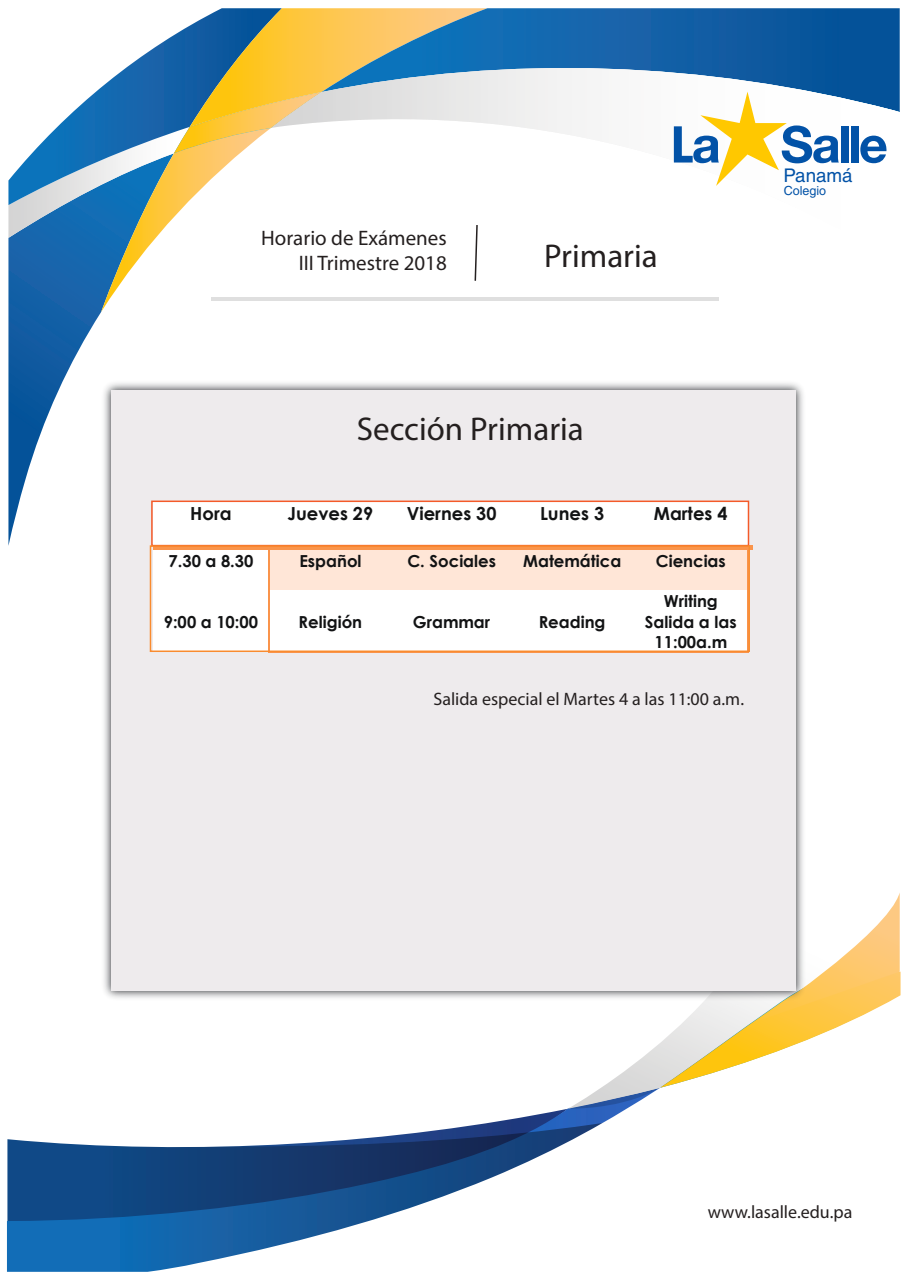
<style>
.page{position:relative;width:908px;height:1278px;background:#fff}
.page>*{position:absolute;margin:0;border:0;box-sizing:border-box;transform-origin:0 0}
.t1{font:33px "Myriad Pro";color:#241f1f}
.t2{font:21px/25.2px "Myriad Pro";color:#241f1f;text-align:right}
.t3{font:18.9px "Helvetica";color:#0252a7}
.t4{font:18px "Myriad Pro";color:#241f1f}
.t5{font:700 18px "Century Gothic";color:#121314}
.t6{font:700 16.5px/20.2px "Century Gothic";color:#121314;text-align:center}
.t7{font:12.6px "Helvetica";color:#0252a7}
</style>
<div class="page">
<svg style="left:8px;top:312px;width:93px;height:234px"></svg>
<svg style="left:487px;top:8px;width:413px;height:46px"></svg>
<svg style="left:487px;top:54px;width:413px;height:14px"></svg>
<svg style="left:487px;top:68px;width:413px;height:96px"></svg>
<hr style="left:211px;top:297px;width:507px;height:4px;background:#dfdfdf">
<svg style="left:7px;top:1146px;width:553px;height:126px"></svg>
<svg style="left:7px;top:1108px;width:619px;height:38px"></svg>
<svg style="left:568px;top:893px;width:332px;height:216px"></svg>
<svg style="left:8px;top:8px;width:479px;height:304px"></svg>
<svg style="left:674px;top:92px;width:165px;height:94px"></svg>
<div style="left:841px;top:126px;width:7px;height:37px;background:#0252a7"></div>
<div style="left:851px;top:126px;width:7px;height:37px;background:#0252a7"></div>
<svg style="left:860px;top:136px;width:27px;height:27px"></svg>
<img style="left:99px;top:377px;width:709px;height:627px">
<div style="left:111px;top:390px;width:684px;height:601px;background:#eeebed"></div>
<div style="left:153px;top:501px;width:116px;height:45px;background:#fff"></div>
<div style="left:269px;top:501px;width:123px;height:45px;background:#fff"></div>
<div style="left:392px;top:501px;width:119px;height:45px;background:#fff"></div>
<div style="left:511px;top:501px;width:122px;height:45px;background:#fff"></div>
<div style="left:633px;top:501px;width:115px;height:45px;background:#fff"></div>
<div style="left:153px;top:550px;width:115px;height:40px;background:#fff"></div>
<div style="left:269px;top:550px;width:123px;height:40px;background:#ffe6d7"></div>
<div style="left:392px;top:550px;width:119px;height:40px;background:#ffe6d7"></div>
<div style="left:511px;top:550px;width:122px;height:40px;background:#ffe6d7"></div>
<div style="left:633px;top:550px;width:115px;height:40px;background:#ffe6d7"></div>
<hr style="left:153px;top:546px;width:115px;height:4px;background:#fa944b">
<svg style="left:268px;top:548px;width:6px;height:2px"></svg>
<hr style="left:274px;top:546px;width:118px;height:4px;background:#fa944b">
<hr style="left:396px;top:546px;width:115px;height:4px;background:#fa944b">
<hr style="left:516px;top:546px;width:117px;height:4px;background:#fa944b">
<hr style="left:637px;top:546px;width:111px;height:4px;background:#fa944b">
<hr style="left:268px;top:550px;width:2px;height:40px;background:#fa944b">
<div style="left:153px;top:590px;width:115px;height:61px;background:#fff"></div>
<div style="left:269px;top:590px;width:123px;height:61px;background:#fff"></div>
<div style="left:392px;top:590px;width:119px;height:61px;background:#fff"></div>
<div style="left:511px;top:590px;width:122px;height:61px;background:#fff"></div>
<div style="left:633px;top:590px;width:115px;height:61px;background:#fff"></div>
<hr style="left:268px;top:590px;width:2px;height:61px;background:#fa944b">
<hr style="left:270px;top:651px;width:122px;height:2px;background:#fa944b">
<hr style="left:392px;top:651px;width:119px;height:2px;background:#fa944b">
<hr style="left:512px;top:651px;width:121px;height:2px;background:#fa944b">
<hr style="left:633px;top:651px;width:115px;height:2px;background:#fa944b">
<div style="left:151px;top:500px;width:598px;height:46px;border:2px solid #f45a29"></div>
<div style="left:150px;top:545px;width:600px;height:107px;border:2px solid #f98b2f"></div>
<p class="t3" style="left:783px;top:164px;width:71px">Panamá</p>
<p class="t2" style="left:261px;top:225px;width:187px">Horario de Exámenes<br>III Trimestre 2018</p>
<h1 class="t1" style="left:544px;top:236px;width:115px">Primaria</h1>
<p class="t7" style="left:784px;top:183px;width:44px">Colegio</p>
<h1 class="t1" style="left:357px;top:409px;width:229px">Sección Primaria</h1>
<p class="t5" style="left:190px;top:499px;width:43px">Hora</p>
<p class="t5" style="left:287px;top:499px;width:87px">Jueves 29</p>
<p class="t5" style="left:407px;top:499px;width:91px">Viernes 30</p>
<p class="t5" style="left:540px;top:499px;width:66px">Lunes 3</p>
<p class="t5" style="left:654px;top:499px;width:75px">Martes 4</p>
<p class="t6" style="left:168px;top:550px;width:86px">7.30 a 8.30</p>
<p class="t6" style="left:299px;top:550px;width:64px">Español</p>
<p class="t6" style="left:407px;top:550px;width:90px">C. Sociales</p>
<p class="t6" style="left:523px;top:550px;width:100px">Matemática</p>
<p class="t6" style="left:656px;top:550px;width:72px">Ciencias</p>
<p class="t6" style="left:164px;top:611px;width:96px">9:00 a 10:00</p>
<p class="t6" style="left:299px;top:611px;width:65px">Religión</p>
<p class="t6" style="left:413px;top:611px;width:79px">Grammar</p>
<p class="t6" style="left:539px;top:611px;width:68px">Reading</p>
<p class="t6" style="left:645px;top:590px;width:93px">Writing<br>Salida a las<br>11:00a.m</p>
<p class="t4" style="left:433px;top:688px;width:312px">Salida especial el Martes 4 a las 11:00 a.m.</p>
<p class="t4" style="left:708px;top:1201px;width:146px">www.lasalle.edu.pa</p>
</div>
